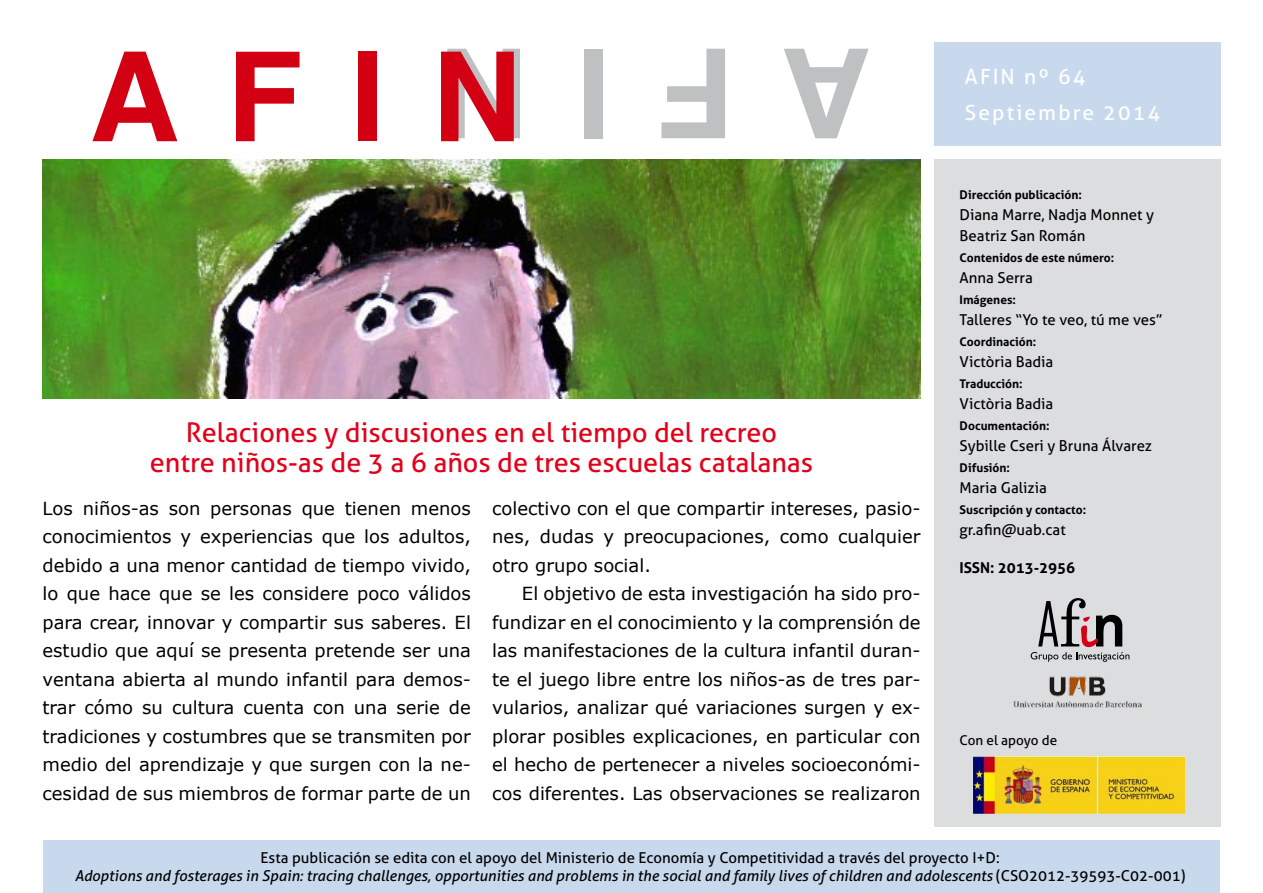
<style>
.page{position:relative;width:1263px;height:893px;background:#fff}
.page>*{position:absolute;margin:0;border:0;box-sizing:border-box;transform-origin:0 0}
.t1{font:700 124.5px "Helvetica";color:#bec0c1}
.t2{font:700 124.5px "Helvetica";color:#d30014}
.t3{font:27px/30px "Aller";color:#e2001a;text-align:center}
.t4{font:21px/36px "Aller";letter-spacing:.1em;color:#fff}
.t5{font:18px/28.5px "Verdana";color:#000;text-align:justify}
.t6{font:italic 15px/18px "Aller";color:#000;text-align:center}
.t7{font:15px/21px "Aller";color:#000}
.t8{font:700 15px "Aller";color:#000}
.t9{font:13.5px "Aller";color:#000}
.t10{font:700 12px "Aller";color:#000}
.s1{font-style:normal}
</style>
<div class="page">
<div style="left:934px;top:159px;width:286px;height:668px;background:#dcddde"></div>
<div style="left:934px;top:43px;width:286px;height:103px;background:#c8d9ee"></div>
<img style="left:973px;top:756px;width:212px;height:57px">
<img style="left:1014px;top:676px;width:127px;height:32px">
<svg style="left:1031px;top:598px;width:98px;height:64px"></svg>
<img style="left:43px;top:159px;width:877px;height:239px">
<div style="left:43px;top:840px;width:1177px;height:53px;background:#c8d9ee"></div>
<h1 class="t1" style="left:872px;top:193px;width:434px;rotate:-180deg">AFIN</h1>
<h1 class="t2" style="left:89px;top:-3px;width:434px">AFIN</h1>
<h2 class="t3" style="left:150px;top:417px;width:665px">Relaciones y discusiones en el tiempo del recreo<br>entre niños-as de 3 a 6 años de tres escuelas catalanas</h2>
<p class="t5" style="left:43px;top:494px;width:430px">Los niños-as son personas que tienen menos conocimientos y experiencias que los adultos, debido a una menor cantidad de tiempo vivido, lo que hace que se les considere poco válidos para crear, innovar y compartir sus saberes. El estudio que aquí se presenta pretende ser una ventana abierta al mundo infantil para demos&shy;trar cómo su cultura cuenta con una serie de tradiciones y costumbres que se transmiten por medio del aprendizaje y que surgen con la ne&shy;cesidad de sus miembros de formar parte de un</p>
<p class="t5" style="left:492px;top:494px;width:430px">colectivo con el que compartir intereses, pasio&shy;nes, dudas y preocupaciones, como cualquier otro grupo social.</p>
<p class="t5" style="left:492px;top:580px;width:430px;text-indent:30px">El objetivo de esta investigación ha sido pro&shy;fundizar en el conocimiento y la comprensión de las manifestaciones de la cultura infantil duran&shy;te el juego libre entre los niños-as de tres par&shy;vularios, analizar qué variaciones surgen y ex&shy;plorar posibles explicaciones, en particular con el hecho de pertenecer a niveles socioeconómi&shy;cos diferentes. Las observaciones se realizaron</p>
<p class="t4" style="left:965px;top:59px;width:197px">AFIN nº 64<br>Septiembre 2014</p>
<p class="t10" style="left:960px;top:187px;width:124px">Dirección publicación:</p>
<p class="t7" style="left:960px;top:204px;width:196px">Diana Marre, Nadja Monnet y<br>Beatriz San Román</p>
<p class="t10" style="left:960px;top:250px;width:156px">Contenidos de este número:</p>
<p class="t7" style="left:960px;top:267px;width:75px">Anna Serra</p>
<p class="t10" style="left:960px;top:292px;width:58px">Imágenes:</p>
<p class="t7" style="left:960px;top:309px;width:204px">Talleres “Yo te veo, tú me ves”</p>
<p class="t10" style="left:960px;top:334px;width:78px">Coordinación:</p>
<p class="t7" style="left:960px;top:351px;width:95px">Victòria Badia</p>
<p class="t10" style="left:960px;top:376px;width:64px">Traducción:</p>
<p class="t7" style="left:960px;top:393px;width:95px">Victòria Badia</p>
<p class="t10" style="left:960px;top:418px;width:91px">Documentación:</p>
<p class="t7" style="left:960px;top:435px;width:194px">Sybille Cseri y Bruna Álvarez</p>
<p class="t10" style="left:960px;top:460px;width:52px">Difusión:</p>
<p class="t7" style="left:960px;top:477px;width:89px">Maria Galizia</p>
<p class="t10" style="left:960px;top:502px;width:128px">Suscripción y contacto:</p>
<p class="t7" style="left:960px;top:519px;width:108px">gr.afin@uab.cat</p>
<p class="t8" style="left:960px;top:558px;width:117px">ISSN: 2013-2956</p>
<p class="t9" style="left:960px;top:732px;width:99px">Con el apoyo de</p>
<p class="t6" style="left:75px;top:848px;width:1112px"><span class="s1">Esta publicación se edita con el apoyo del Ministerio de Economía y Competitividad a través del proyecto I+D:<br></span>Adoptions and fosterages in Spain: tracing challenges, opportunities and problems in the social and family lives of children and adolescents <span class="s1">(CSO2012-39593-C02-001)</span></p>
</div>
